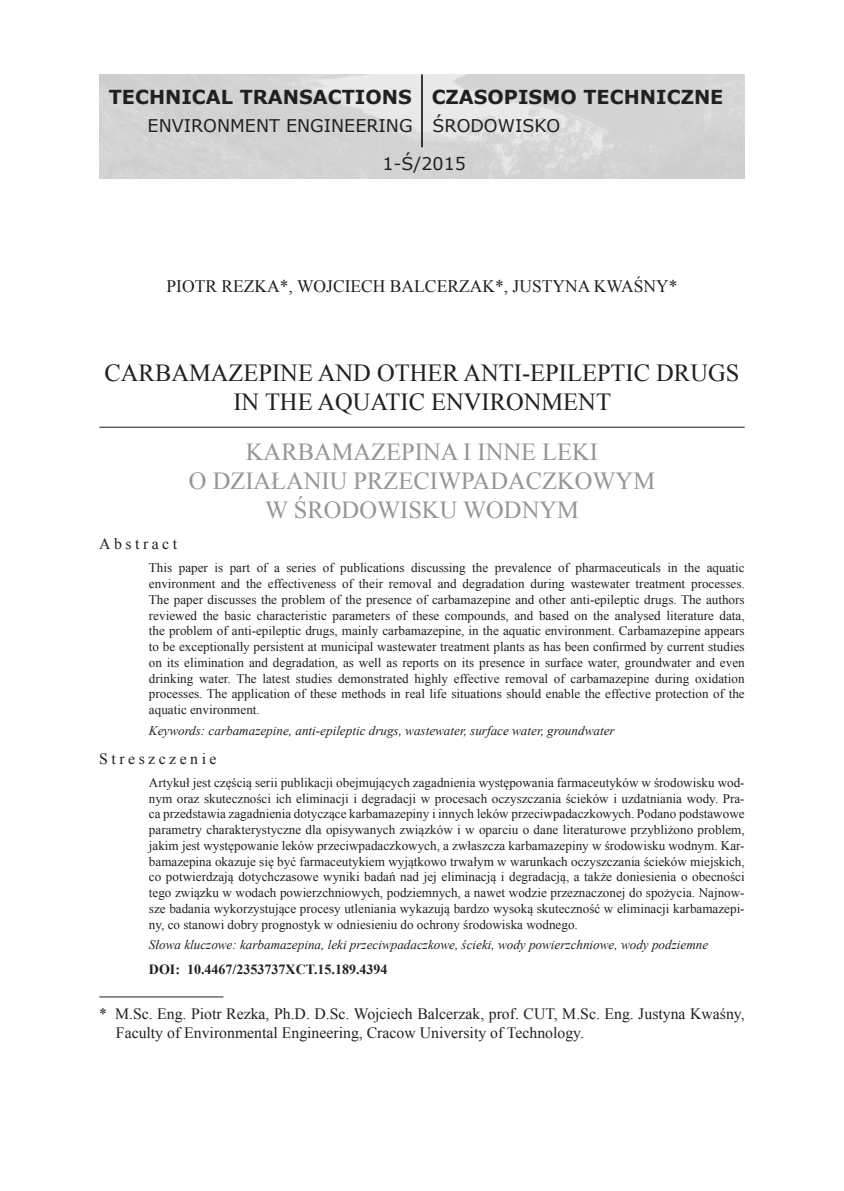
<style>
.page{position:relative;width:844px;height:1191px;background:#fff}
.page>*{position:absolute;margin:0;border:0;box-sizing:border-box;transform-origin:0 0}
.Tytuł_polski{font:24.5px/29.4px "Times New Roman";color:#939598;text-align:center}
.Tytuł_angielski{font:24.5px/29.4px "Times New Roman";color:#231f20;text-align:center}
.t1{font:700 19.25px "Verdana";color:#231f20}
.Nazwisko_autora{font:17.5px "Times New Roman";color:#231f20}
.t2{font:17.5px/37.3px "Verdana";color:#231f20}
.Przypis_angielski{font:15.75px/18.9px "Times New Roman";color:#231f20}
.streszczenie{font:15.75px "Times New Roman";letter-spacing:.22em;color:#231f20}
.Abstract{font:15.75px "Times New Roman";letter-spacing:.22em;color:#231f20}
.DOI{font:700 14px "Times New Roman";color:#231f20}
.Test_streszczenia_po{font:13.12px/15.8px "Times New Roman";color:#231f20;text-align:justify}
.Test_-_abstract_8_pk{font:13.12px/15.8px "Times New Roman";color:#231f20;text-align:justify}
.Słowa_kluczowe_8_pkt{font:italic 13.12px "Times New Roman";color:#231f20}
.Keywords_8_pkt{font:italic 13.12px "Times New Roman";color:#231f20}
</style>
<div class="page">
<hr style="left:99px;top:996px;width:124px;height:1px;background:#231f20">
<hr style="left:99px;top:427px;width:645px;height:1px;background:#231f20">
<img style="left:99px;top:74px;width:645px;height:105px">
<hr style="left:421px;top:74px;width:2px;height:73px;background:#231f20">
<p class="t1" style="left:109px;top:83px;width:304px">TECHNICAL TRANSACTIONS</p>
<p class="t2" style="left:382px;top:107px;width:85px;text-indent:-235px">ENVIRONMENT ENGINEERING<br>1-Ś/2015</p>
<p class="t1" style="left:431px;top:83px;width:293px">CZASOPISMO TECHNICZNE</p>
<p class="t2" style="left:432px;top:107px;width:129px">ŚRODOWISKO</p>
<p class="Nazwisko_autora" style="left:166px;top:274px;width:512px">PIOTR REZKA*, WOJCIECH BALCERZAK*, JUSTYNA KWAŚNY*</p>
<p class="Tytuł_angielski" style="left:105px;top:358px;width:636px">CARBAMAZEPINE AND OTHER ANTI-EPILEPTIC DRUGS<br>IN THE AQUATIC ENVIRONMENT</p>
<p class="Tytuł_polski" style="left:189px;top:436px;width:467px">KARBAMAZEPINA I INNE LEKI<br>O DZIAŁANIU PRZECIWPADACZKOWYM<br>W ŚRODOWISKU WODNYM</p>
<p class="Abstract" style="left:99px;top:533px;width:79px">Abstract</p>
<p class="Test_-_abstract_8_pk" style="left:149px;top:560px;width:597px">This paper is part of a series of publications discussing the prevalence of pharmaceuticals in the aquatic environment and the effectiveness of their removal and degradation during wastewater treatment processes.<br>The paper discusses the problem of the presence of carbamazepine and other anti-epileptic drugs. The authors reviewed the basic characteristic parameters of these compounds, and based on the analysed literature data, the problem of anti-epileptic drugs, mainly carbamazepine, in the aquatic environment. Carbamazepine appears to be exceptionally persistent at municipal wastewater treatment plants as has been confirmed by current studies on its elimination and degradation, as well as reports on its presence in surface water, groundwater and even drinking water. The latest studies demonstrated highly effective removal of carbamazepine during oxidation processes. The application of these methods in real life situations should enable the effective protection of the aquatic environment.</p>
<p class="Keywords_8_pkt" style="left:149px;top:721px;width:467px">Keywords: carbamazepine, anti-epileptic drugs, wastewater, surface water, groundwater</p>
<p class="streszczenie" style="left:99px;top:747px;width:119px">Streszczenie</p>
<p class="Test_streszczenia_po" style="left:149px;top:774px;width:597px">Artykuł jest częścią serii publikacji obejmujących zagadnienia występowania farmaceutyków w środowisku wod&shy;nym oraz skuteczności ich eliminacji i degradacji w procesach oczyszczania ścieków i uzdatniania wody. Pra&shy;ca przedstawia zagadnienia dotyczące karbamazepiny i innych leków przeciwpadaczkowych. Podano podstawowe parametry charakterystyczne dla opisywanych związków i w oparciu o dane literaturowe przybliżono problem, jakim jest występowanie leków przeciwpadaczkowych, a zwłaszcza karbamazepiny w środowisku wodnym. Kar&shy;bamazepina okazuje się być farmaceutykiem wyjątkowo trwałym w warunkach oczyszczania ścieków miejskich, co potwierdzają dotychczasowe wyniki badań nad jej eliminacją i degradacją, a także doniesienia o obecności tego związku w wodach powierzchniowych, podziemnych, a nawet wodzie przeznaczonej do spożycia. Najnow&shy;sze badania wykorzystujące procesy utleniania wykazują bardzo wysoką skuteczność w eliminacji karbamazepi&shy;ny, co stanowi dobry prognostyk w odniesieniu do ochrony środowiska wodnego.</p>
<p class="Słowa_kluczowe_8_pkt" style="left:149px;top:936px;width:560px">Słowa kluczowe: karbamazepina, leki przeciwpadaczkowe, ścieki, wody powierzchniowe, wody podziemne</p>
<p class="DOI" style="left:149px;top:959px;width:240px">DOI: 10.4467/2353737XCT.15.189.4394</p>
<p class="Przypis_angielski" style="left:116px;top:1004px;width:630px;text-indent:-17px">* M.Sc. Eng. Piotr Rezka, Ph.D. D.Sc. Wojciech Balcerzak, prof. CUT, M.Sc. Eng. Justyna Kwaśny,<br>Faculty of Environmental Engineering, Cracow University of Technology.</p>
</div>
